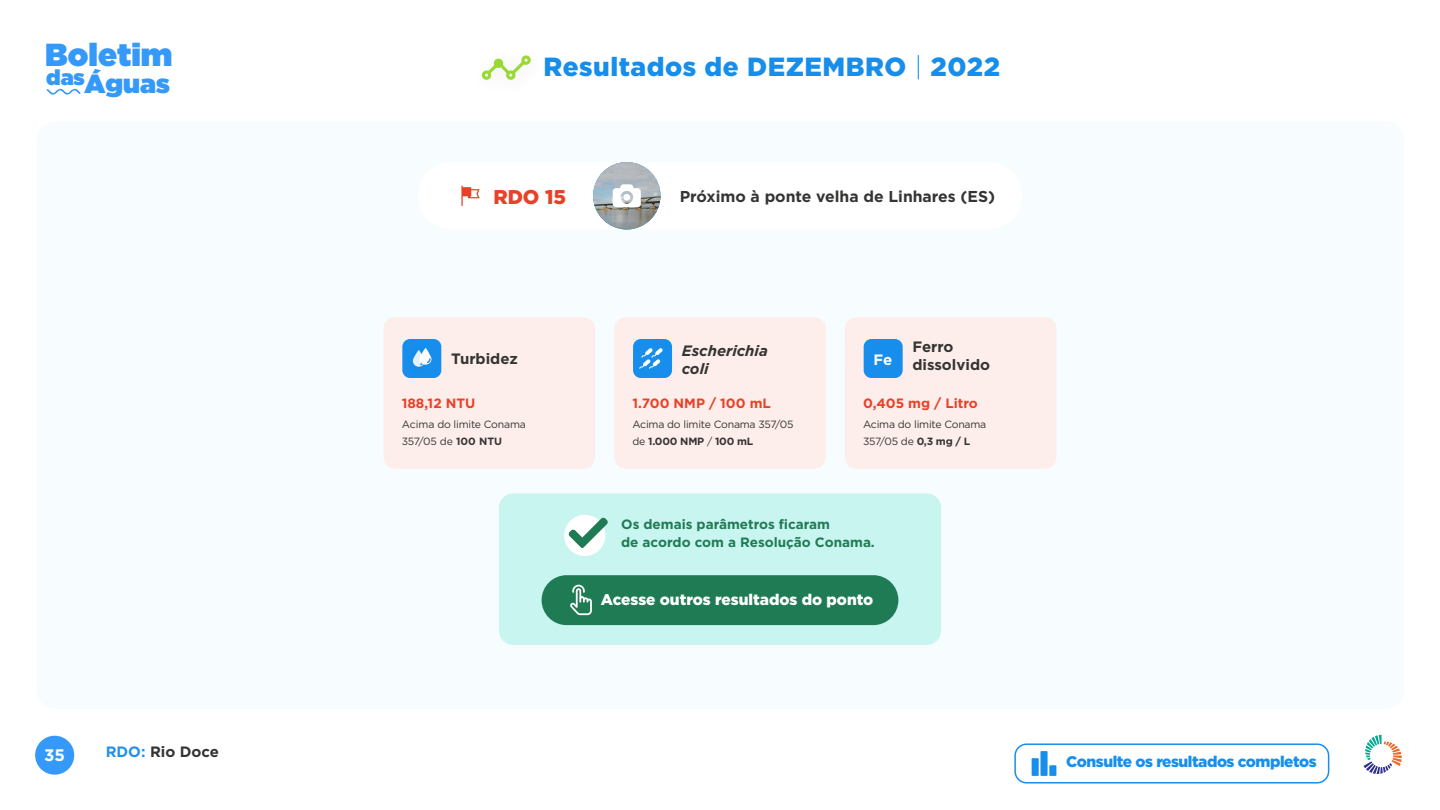
<style>
.page{position:relative;width:1440px;height:810px;background:#fff}
.page>*{position:absolute;margin:0;border:0;box-sizing:border-box;transform-origin:0 0}
.t1{font:900 31.88px "Gotham";color:#3599fa}
.t2{font:900 26.25px "Gotham";letter-spacing:.02em;color:#178eeb}
.t3{font:900 26.25px "Gotham";color:#3599fa}
.t4{font:900 21.45px "Gotham";color:#3599fa}
.t5{font:900 19.95px "Gotham";color:#e84128}
.t6{font:700 16.65px "Gotham";color:#fff}
.t7{font:700 15.75px "Gotham";color:#343433}
.t8{font:900 15.45px "Gotham";letter-spacing:-.03em;color:#178fed}
.t9{font:900 15.45px "Gotham";color:#fff}
.t10{font:700 15px/18px "Gotham";color:#343433}
.t11{font:italic 700 15px/18px "Gotham";color:#343433}
.t12{font:700 15px "Gotham";color:#333}
.t13{font:700 15px "Gotham";color:#fff}
.t14{font:700 13.5px/18.6px "Gotham";color:#1f7b54}
.t15{font:700 13.5px "Gotham";color:#e84128}
.t16{font:10.5px/16.4px "Gotham";letter-spacing:-.02em;color:#343433}
.s1{color:#2390e9}
.s2{font-weight:300}
.s3{font-weight:700}
</style>
<div class="page">
<div style="left:37px;top:122px;width:1367px;height:587px;background:#f7fcfe;border-radius:19px"></div>
<svg style="left:482px;top:55px;width:49px;height:25px"></svg>
<div style="left:35px;top:736px;width:39px;height:39px;background:#3599fa;border-radius:19px"></div>
<div style="left:1014px;top:743px;width:315px;height:41px;border:2px solid #178eec;border-radius:11px"></div>
<div style="left:1049px;top:765px;width:7px;height:11px;background:#178eec"></div>
<div style="left:1032px;top:758px;width:7px;height:18px;background:#178eec"></div>
<div style="left:1040px;top:751px;width:8px;height:25px;background:#178eec"></div>
<div style="left:418px;top:162px;width:604px;height:68px;background:#fff;border-radius:34px"></div>
<svg style="left:461px;top:186px;width:18px;height:20px"></svg>
<img style="left:593px;top:162px;width:68px;height:68px;border-radius:34px">
<svg style="left:613px;top:184px;width:28px;height:23px"></svg>
<div style="left:499px;top:494px;width:442px;height:151px;background:#c9f5f1;border-radius:14px"></div>
<div style="left:542px;top:575px;width:356px;height:50px;background:#1f7b54;border-radius:25px"></div>
<svg style="left:570px;top:585px;width:22px;height:30px"></svg>
<div style="left:564px;top:515px;width:41px;height:41px;background:#fff;border-radius:50%"></div>
<svg style="left:568px;top:517px;width:40px;height:31px"></svg>
<div style="left:384px;top:317px;width:211px;height:152px;background:#feeeeb;border-radius:11px"></div>
<div style="left:402px;top:339px;width:39px;height:39px;background:#178eec;border-radius:8px"></div>
<div style="left:403px;top:341px;width:32px;height:36px;background:#178eec"></div>
<svg style="left:413px;top:348px;width:19px;height:19px"></svg>
<div style="left:845px;top:317px;width:211px;height:152px;background:#feeeeb;border-radius:11px"></div>
<div style="left:864px;top:339px;width:39px;height:39px;background:#178eec;border-radius:8px"></div>
<div style="left:614px;top:317px;width:212px;height:152px;background:#feeeeb;border-radius:11px"></div>
<div style="left:633px;top:339px;width:39px;height:39px;background:#178eec;border-radius:8px"></div>
<svg style="left:639px;top:348px;width:24px;height:21px"></svg>
<svg style="left:47px;top:89px;width:34px;height:6px"></svg>
<svg style="left:1364px;top:735px;width:38px;height:39px"></svg>
<h1 class="t1" style="left:45px;top:32px;width:129px">Boletim</h1>
<h2 class="t3" style="left:85px;top:65px;width:87px">Águas</h2>
<h3 class="t4" style="left:46px;top:62px;width:40px">das</h3>
<h3 class="t6" style="left:44px;top:744px;width:22px">35</h3>
<h3 class="t12" style="left:106px;top:742px;width:115px"><span class="s1">RDO:</span> Rio Doce</h3>
<h2 class="t2" style="left:544px;top:52px;width:458px">Resultados de DEZEMBRO <span class="s2">|</span> 2022</h2>
<h3 class="t5" style="left:493px;top:185px;width:74px">RDO 15</h3>
<h3 class="t7" style="left:680px;top:186px;width:317px">Próximo à ponte velha de Linhares (ES)</h3>
<h3 class="t10" style="left:451px;top:350px;width:68px">Turbidez</h3>
<h3 class="t11" style="left:682px;top:342px;width:88px">Escherichia coli</h3>
<h3 class="t13" style="left:873px;top:349px;width:20px">Fe</h3>
<h3 class="t10" style="left:912px;top:338px;width:79px">Ferro dissolvido</h3>
<p class="t15" style="left:402px;top:394px;width:75px">188,12 NTU</p>
<p class="t15" style="left:632px;top:394px;width:140px">1.700 NMP / 100 mL</p>
<p class="t15" style="left:863px;top:394px;width:116px">0,405 mg / Litro</p>
<p class="t16" style="left:402px;top:416px;width:126px">Acima do limite Conama<br>357/05 de <span class="s3">100 NTU</span></p>
<p class="t16" style="left:632px;top:416px;width:163px">Acima do limite Conama 357/05 de <span class="s3">1.000 NMP</span> / <span class="s3">100 mL</span></p>
<p class="t16" style="left:863px;top:416px;width:125px">Acima do limite Conama<br>357/05 de <span class="s3">0,3 mg / L</span></p>
<p class="t14" style="left:621px;top:515px;width:255px">Os demais parâmetros ficaram<br>de acordo com a Resolução Conama.</p>
<h3 class="t9" style="left:601px;top:590px;width:274px">Acesse outros resultados do ponto</h3>
<h3 class="t8" style="left:1066px;top:753px;width:252px">Consulte os resultados completos</h3>
</div>
